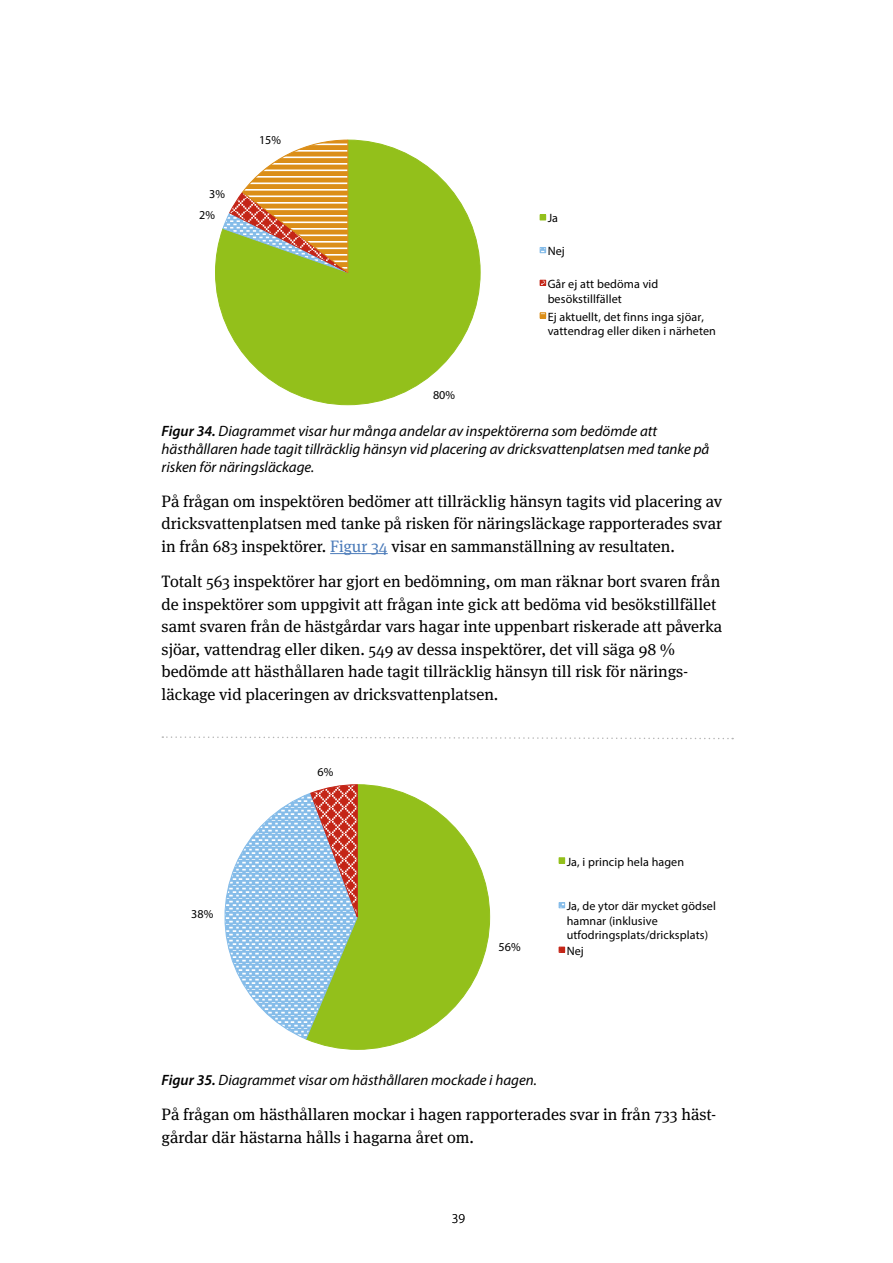
<style>
.page{position:relative;width:893px;height:1263px;background:#fff}
.page>*{position:absolute;margin:0;border:0;box-sizing:border-box;transform-origin:0 0}
.Brödtext{font:16.5px/22.5px "Meta Serif Pro";color:#000}
.Figurrubrik{font:italic 15px/18px "Myriad Pro";color:#000}
.t1{font:300 13.5px "Myriad Pro";color:#000}
.t2{font:12.15px/14.4px "Myriad Pro";letter-spacing:.01em;color:#000}
.s1{font-weight:600}
.s2{color:#4c7cba}
</style>
<div class="page">
<hr style="left:330px;top:553px;width:58px;height:1px;background:#4c7cba">
<svg style="left:215px;top:140px;width:265px;height:265px"></svg>
<svg style="left:222px;top:140px;width:131px;height:135px"></svg>
<svg style="left:540px;top:215px;width:6px;height:5px"></svg>
<svg style="left:540px;top:247px;width:6px;height:6px"></svg>
<svg style="left:540px;top:280px;width:6px;height:6px"></svg>
<svg style="left:540px;top:313px;width:6px;height:5px"></svg>
<svg style="left:305px;top:784px;width:185px;height:266px"></svg>
<svg style="left:224px;top:784px;width:134px;height:255px"></svg>
<svg style="left:559px;top:857px;width:6px;height:6px"></svg>
<svg style="left:559px;top:902px;width:6px;height:6px"></svg>
<svg style="left:559px;top:947px;width:6px;height:5px"></svg>
<svg style="left:162px;top:736px;width:571px;height:4px"></svg>
<p class="t2" style="left:209px;top:186px;width:17px">3%</p>
<p class="t2" style="left:199px;top:207px;width:17px">2%</p>
<p class="t2" style="left:259px;top:132px;width:24px">15%</p>
<p class="t2" style="left:433px;top:387px;width:24px">80%</p>
<p class="t2" style="left:548px;top:211px;width:12px">Ja</p>
<p class="t2" style="left:548px;top:244px;width:19px">Nej</p>
<p class="t2" style="left:548px;top:277px;width:112px">Går ej att bedöma vid besökstillfället</p>
<p class="t2" style="left:548px;top:309px;width:170px">Ej aktuellt, det finns inga sjöar, vattendrag eller diken i närheten</p>
<p class="Figurrubrik" style="left:162px;top:421px;width:549px"><span class="s1">Figur 34.</span> Diagrammet visar hur många andelar av inspektörerna som bedömde att hästhållaren hade tagit tillräcklig hänsyn vid placering av dricksvattenplatsen med tanke på risken för näringsläckage.</p>
<p class="Brödtext" style="left:162px;top:489px;width:562px;text-align:justify">På frågan om inspektören bedömer att tillräcklig hänsyn tagits vid placering av dricksvattenplatsen med tanke på risken för näringsläckage rapporterades svar in från 683 inspektörer. <span class="s2">Figur 34</span> visar en sammanställning av resultaten.</p>
<p class="Brödtext" style="left:162px;top:569px;width:562px">Totalt 563 inspektörer har gjort en bedömning, om man räknar bort svaren från de inspektörer som uppgivit att frågan inte gick att bedöma vid besökstillfället samt svaren från de hästgårdar vars hagar inte uppenbart riskerade att påverka sjöar, vattendrag eller diken. 549 av dessa inspektörer, det vill säga 98 % bedömde att hästhållaren hade tagit tillräcklig hänsyn till risk för närings&shy;läckage vid placeringen av dricksvattenplatsen.</p>
<p class="t2" style="left:191px;top:907px;width:24px">38%</p>
<p class="t2" style="left:317px;top:765px;width:17px">6%</p>
<p class="t2" style="left:498px;top:939px;width:24px">56%</p>
<p class="t2" style="left:567px;top:854px;width:119px">Ja, i princip hela hagen</p>
<p class="t2" style="left:567px;top:899px;width:151px">Ja, de ytor där mycket gödsel hamnar (inklusive utfodringsplats/dricksplats)</p>
<p class="t2" style="left:567px;top:944px;width:19px">Nej</p>
<p class="Figurrubrik" style="left:162px;top:1070px;width:377px"><span class="s1">Figur 35.</span> Diagrammet visar om hästhållaren mockade i hagen.</p>
<p class="Brödtext" style="left:162px;top:1102px;width:556px">På frågan om hästhållaren mockar i hagen rapporterades svar in från 733 häst&shy;gårdar där hästarna hålls i hagarna året om.</p>
<p class="t1" style="left:452px;top:1210px;width:15px">39</p>
</div>
